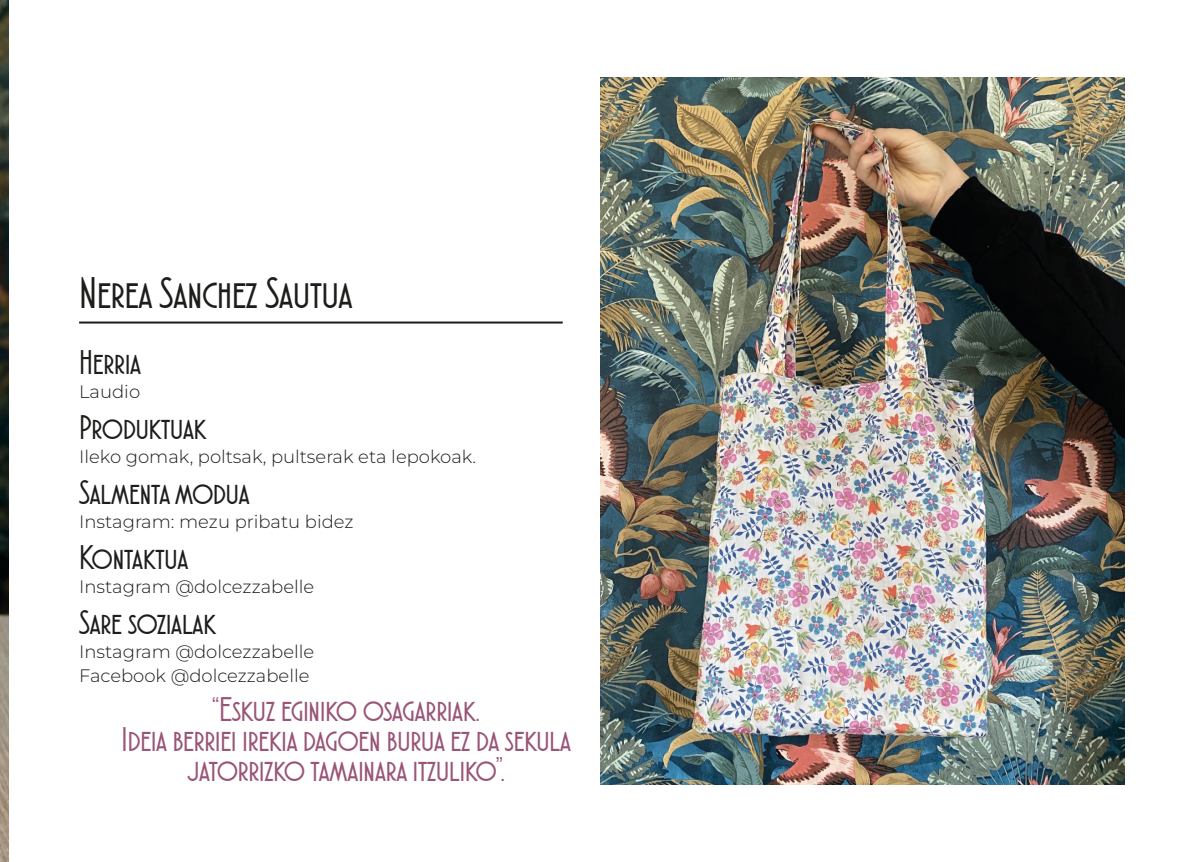
<style>
.page{position:relative;width:1202px;height:862px;background:#fff}
.page>*{position:absolute;margin:0;border:0;box-sizing:border-box;transform-origin:0 0}
.t1{font:44px "Atlantic Cruise";color:#1d1d1b}
.t2{font:34px "Atlantic Cruise";color:#995578}
.t3{font:34px "Atlantic Cruise";color:#1d1d1b}
.t4{font:300 18px "Montserrat";color:#1d1d1b}
</style>
<div class="page">
<hr style="left:79px;top:321px;width:484px;height:2px;background:#1d1d1b">
<img style="left:0;top:0;width:9px;height:862px">
<img style="left:601px;top:78px;width:523px;height:706px">
<p class="t1" style="left:79px;top:271px;width:275px">Nerea Sanchez Sautua</p>
<p class="t3" style="left:79px;top:345px;width:64px">Herria</p>
<p class="t4" style="left:79px;top:380px;width:63px">Laudio</p>
<p class="t3" style="left:79px;top:410px;width:129px">Produktuak</p>
<p class="t4" style="left:79px;top:445px;width:399px">Ileko gomak, poltsak, pultserak eta lepokoak.</p>
<p class="t3" style="left:79px;top:475px;width:172px">Salmenta modua</p>
<p class="t4" style="left:79px;top:510px;width:276px">Instagram: mezu pribatu bidez</p>
<p class="t3" style="left:79px;top:540px;width:111px">Kontaktua</p>
<p class="t4" style="left:79px;top:574px;width:237px">Instagram @dolcezzabelle</p>
<p class="t3" style="left:79px;top:605px;width:138px">Sare sozialak</p>
<p class="t4" style="left:79px;top:639px;width:237px">Instagram @dolcezzabelle</p>
<p class="t4" style="left:79px;top:663px;width:232px">Facebook @dolcezzabelle</p>
<p class="t2" style="left:212px;top:692px;width:269px">“Eskuz eginiko osagarriak.</p>
<p class="t2" style="left:122px;top:722px;width:451px">Ideia berriei irekia dagoen burua ez da sekula</p>
<p class="t2" style="left:187px;top:752px;width:318px">jatorrizko tamainara itzuliko”.</p>
</div>
